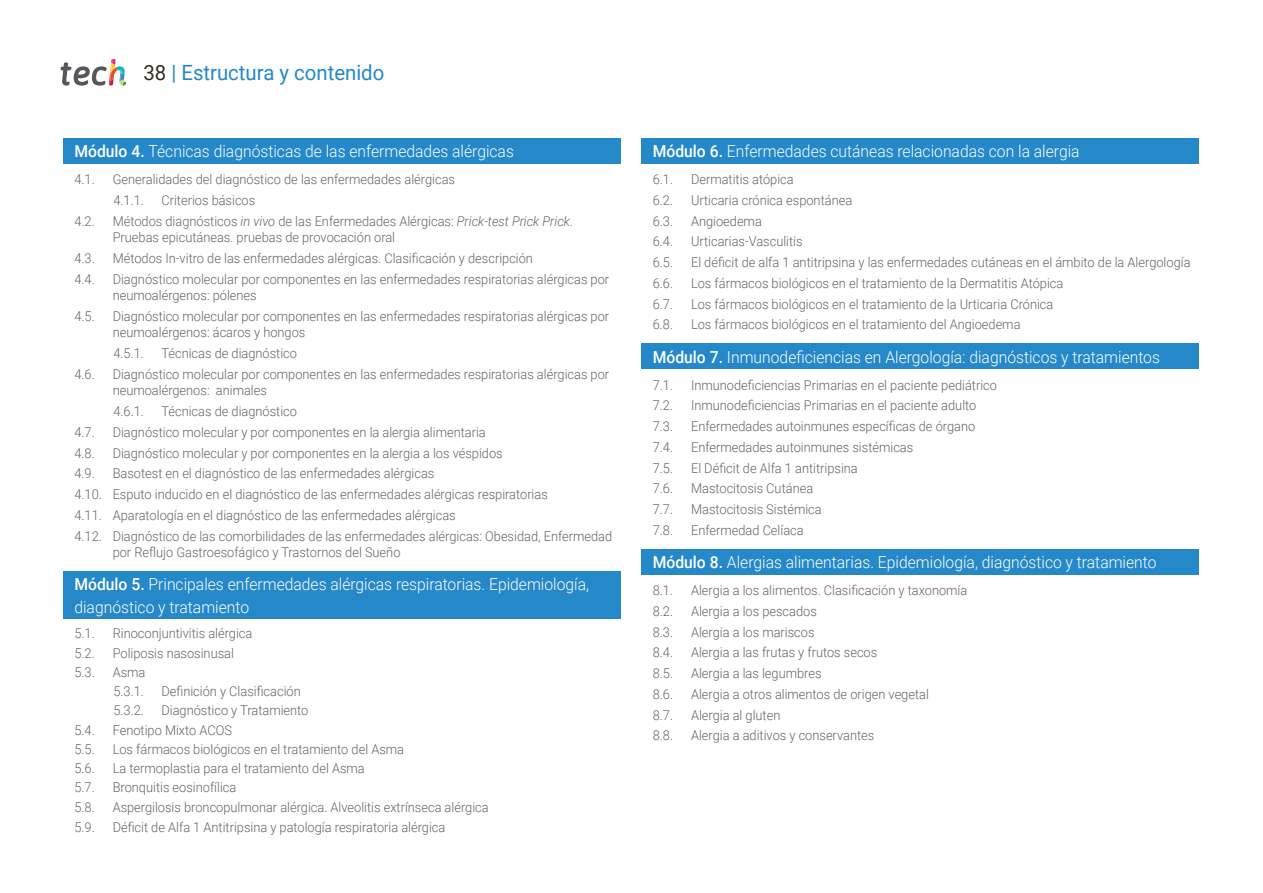
<style>
.page{position:relative;width:1263px;height:893px;background:#fff}
.page>*{position:absolute;margin:0;border:0;box-sizing:border-box;transform-origin:0 0}
.t1{font:21px "Roboto";color:#2488c9}
.t2{font:300 16.5px/22.5px "Roboto";color:#fff;scale:.95 1}
.t3{font:300 13.5px/20.7px "Roboto";color:#61646a;scale:.95 1}
.s1{color:#312e20}
.s2{font-weight:500}
.s3{font-style:italic}
</style>
<div class="page">
<svg style="left:61px;top:59px;width:65px;height:27px"></svg>
<div style="left:63px;top:138px;width:558px;height:25px;background:#2488c9"></div>
<div style="left:63px;top:571px;width:558px;height:48px;background:#2488c9"></div>
<div style="left:642px;top:138px;width:557px;height:25px;background:#2488c9"></div>
<div style="left:642px;top:344px;width:557px;height:25px;background:#2488c9"></div>
<div style="left:642px;top:549px;width:557px;height:25px;background:#2488c9"></div>
<h1 class="t1" style="left:144px;top:57px;width:242px"><span class="s1">38</span> | Estructura y contenido</h1>
<p class="t2" style="left:74px;top:139px;width:464px"><span class="s2">Módulo 4.</span> Técnicas diagnósticas de las enfermedades alérgicas</p>
<p class="t3" style="left:74px;top:168px;width:23px">4.1.</p>
<p class="t3" style="left:113px;top:168px;width:362px">Generalidades del diagnóstico de las enfermedades alérgicas<br>4.1.1.</p>
<p class="t3" style="left:161px;top:189px;width:100px">Criterios básicos</p>
<p class="t3" style="left:74px;top:210px;width:23px">4.2.</p>
<p class="t3" style="left:113px;top:212px;width:486px;line-height:16.5px">Métodos diagnósticos <span class="s3">in vivo</span> de las Enfermedades Alérgicas: <span class="s3">Prick-test Prick Prick</span>.<br>Pruebas epicutáneas. pruebas de provocación oral</p>
<p class="t3" style="left:74px;top:247px;width:23px">4.3.</p>
<p class="t3" style="left:113px;top:247px;width:444px">Métodos In-vitro de las enfermedades alérgicas. Clasificación y descripción</p>
<p class="t3" style="left:74px;top:268px;width:23px">4.4.</p>
<p class="t3" style="left:113px;top:270px;width:524px;line-height:16.5px">Diagnóstico molecular por componentes en las enfermedades respiratorias alérgicas por neumoalérgenos: pólenes</p>
<p class="t3" style="left:74px;top:305px;width:23px">4.5.</p>
<p class="t3" style="left:113px;top:307px;width:524px;line-height:16.5px">Diagnóstico molecular por componentes en las enfermedades respiratorias alérgicas por neumoalérgenos: ácaros y hongos</p>
<p class="t3" style="left:113px;top:342px;width:34px">4.5.1.</p>
<p class="t3" style="left:161px;top:342px;width:144px">Técnicas de diagnóstico</p>
<p class="t3" style="left:74px;top:363px;width:23px">4.6.</p>
<p class="t3" style="left:113px;top:365px;width:524px;line-height:16.5px">Diagnóstico molecular por componentes en las enfermedades respiratorias alérgicas por neumoalérgenos: animales</p>
<p class="t3" style="left:113px;top:400px;width:34px">4.6.1.</p>
<p class="t3" style="left:161px;top:400px;width:144px">Técnicas de diagnóstico</p>
<p class="t3" style="left:74px;top:421px;width:23px">4.7.</p>
<p class="t3" style="left:113px;top:421px;width:394px">Diagnóstico molecular y por componentes en la alergia alimentaria</p>
<p class="t3" style="left:74px;top:442px;width:23px">4.8.</p>
<p class="t3" style="left:113px;top:442px;width:412px">Diagnóstico molecular y por componentes en la alergia a los véspidos</p>
<p class="t3" style="left:74px;top:463px;width:23px">4.9.</p>
<p class="t3" style="left:74px;top:463px;width:568px;text-indent:38px">Basotest en el diagnóstico de las enfermedades alérgicas<br>4.10. Esputo inducido en el diagnóstico de las enfermedades alérgicas respiratorias<br>4.11. Aparatología en el diagnóstico de las enfermedades alérgicas<br>4.12. Diagnóstico de las comorbilidades de las enfermedades alérgicas: Obesidad, Enfermedad</p>
<p class="t3" style="left:113px;top:541px;width:304px">por Reflujo Gastroesofágico y Trastornos del Sueño</p>
<p class="t2" style="left:74px;top:573px;width:543px"><span class="s2">Módulo 5.</span> Principales enfermedades alérgicas respiratorias. Epidemiología, diagnóstico y tratamiento</p>
<p class="t3" style="left:74px;top:623px;width:23px">5.1.</p>
<p class="t3" style="left:113px;top:623px;width:149px">Rinoconjuntivitis alérgica</p>
<p class="t3" style="left:74px;top:642px;width:23px">5.2.</p>
<p class="t3" style="left:113px;top:642px;width:129px">Poliposis nasosinusal</p>
<p class="t3" style="left:74px;top:661px;width:23px">5.3.</p>
<p class="t3" style="left:113px;top:662px;width:36px;line-height:19.2px">Asma<br>5.3.1.</p>
<p class="t3" style="left:161px;top:680px;width:148px">Definición y Clasificación</p>
<p class="t3" style="left:113px;top:700px;width:34px">5.3.2.</p>
<p class="t3" style="left:161px;top:700px;width:156px">Diagnóstico y Tratamiento</p>
<p class="t3" style="left:74px;top:719px;width:23px">5.4.</p>
<p class="t3" style="left:113px;top:719px;width:127px">Fenotipo Mixto ACOS</p>
<p class="t3" style="left:74px;top:738px;width:23px">5.5.</p>
<p class="t3" style="left:113px;top:738px;width:308px">Los fármacos biológicos en el tratamiento del Asma</p>
<p class="t3" style="left:74px;top:757px;width:23px">5.6.</p>
<p class="t3" style="left:113px;top:757px;width:267px">La termoplastia para el tratamiento del Asma</p>
<p class="t3" style="left:74px;top:777px;width:23px">5.7.</p>
<p class="t3" style="left:113px;top:777px;width:132px">Bronquitis eosinofílica</p>
<p class="t3" style="left:74px;top:796px;width:23px">5.8.</p>
<p class="t3" style="left:113px;top:796px;width:397px">Aspergilosis broncopulmonar alérgica. Alveolitis extrínseca alérgica</p>
<p class="t3" style="left:74px;top:817px;width:23px">5.9.</p>
<p class="t3" style="left:113px;top:817px;width:352px">Déficit de Alfa 1 Antitripsina y patología respiratoria alérgica</p>
<p class="t2" style="left:653px;top:139px;width:451px"><span class="s2">Módulo 6.</span> Enfermedades cutáneas relacionadas con la alergia</p>
<p class="t3" style="left:653px;top:168px;width:23px">6.1.</p>
<p class="t3" style="left:691px;top:168px;width:110px">Dermatitis atópica</p>
<p class="t3" style="left:653px;top:189px;width:23px">6.2.</p>
<p class="t3" style="left:691px;top:189px;width:171px">Urticaria crónica espontánea</p>
<p class="t3" style="left:653px;top:210px;width:23px">6.3.</p>
<p class="t3" style="left:691px;top:210px;width:76px">Angioedema</p>
<p class="t3" style="left:653px;top:231px;width:23px">6.4.</p>
<p class="t3" style="left:691px;top:231px;width:119px">Urticarias-Vasculitis</p>
<p class="t3" style="left:653px;top:251px;width:23px">6.5.</p>
<p class="t3" style="left:691px;top:251px;width:527px">El déficit de alfa 1 antitripsina y las enfermedades cutáneas en el ámbito de la Alergología</p>
<p class="t3" style="left:653px;top:272px;width:23px">6.6.</p>
<p class="t3" style="left:691px;top:272px;width:393px">Los fármacos biológicos en el tratamiento de la Dermatitis Atópica</p>
<p class="t3" style="left:653px;top:293px;width:23px">6.7.</p>
<p class="t3" style="left:691px;top:293px;width:383px">Los fármacos biológicos en el tratamiento de la Urticaria Crónica</p>
<p class="t3" style="left:653px;top:314px;width:23px">6.8.</p>
<p class="t3" style="left:691px;top:314px;width:348px">Los fármacos biológicos en el tratamiento del Angioedema</p>
<p class="t2" style="left:653px;top:345px;width:535px"><span class="s2">Módulo 7.</span> Inmunodeficiencias en Alergología: diagnósticos y tratamientos</p>
<p class="t3" style="left:653px;top:374px;width:23px">7.1.</p>
<p class="t3" style="left:691px;top:374px;width:324px">Inmunodeficiencias Primarias en el paciente pediátrico</p>
<p class="t3" style="left:653px;top:395px;width:23px">7.2.</p>
<p class="t3" style="left:691px;top:395px;width:302px">Inmunodeficiencias Primarias en el paciente adulto</p>
<p class="t3" style="left:653px;top:415px;width:23px">7.3.</p>
<p class="t3" style="left:691px;top:415px;width:301px">Enfermedades autoinmunes específicas de órgano</p>
<p class="t3" style="left:653px;top:436px;width:23px">7.4.</p>
<p class="t3" style="left:691px;top:436px;width:235px">Enfermedades autoinmunes sistémicas</p>
<p class="t3" style="left:653px;top:457px;width:23px">7.5.</p>
<p class="t3" style="left:691px;top:457px;width:177px">El Déficit de Alfa 1 antitripsina</p>
<p class="t3" style="left:653px;top:478px;width:23px">7.6.</p>
<p class="t3" style="left:691px;top:478px;width:130px">Mastocitosis Cutánea</p>
<p class="t3" style="left:653px;top:498px;width:23px">7.7.</p>
<p class="t3" style="left:691px;top:498px;width:139px">Mastocitosis Sistémica</p>
<p class="t3" style="left:653px;top:519px;width:23px">7.8.</p>
<p class="t3" style="left:691px;top:519px;width:120px">Enfermedad Celíaca</p>
<p class="t2" style="left:653px;top:550px;width:532px"><span class="s2">Módulo 8.</span> Alergias alimentarias. Epidemiología, diagnóstico y tratamiento</p>
<p class="t3" style="left:653px;top:579px;width:23px">8.1.</p>
<p class="t3" style="left:691px;top:579px;width:292px">Alergia a los alimentos. Clasificación y taxonomía</p>
<p class="t3" style="left:653px;top:600px;width:23px">8.2.</p>
<p class="t3" style="left:691px;top:600px;width:134px">Alergia a los pescados</p>
<p class="t3" style="left:653px;top:621px;width:23px">8.3.</p>
<p class="t3" style="left:691px;top:621px;width:132px">Alergia a los mariscos</p>
<p class="t3" style="left:653px;top:642px;width:23px">8.4.</p>
<p class="t3" style="left:691px;top:642px;width:198px">Alergia a las frutas y frutos secos</p>
<p class="t3" style="left:653px;top:662px;width:23px">8.5.</p>
<p class="t3" style="left:691px;top:662px;width:139px">Alergia a las legumbres</p>
<p class="t3" style="left:653px;top:683px;width:23px">8.6.</p>
<p class="t3" style="left:691px;top:683px;width:252px">Alergia a otros alimentos de origen vegetal</p>
<p class="t3" style="left:653px;top:704px;width:23px">8.7.</p>
<p class="t3" style="left:691px;top:704px;width:96px">Alergia al gluten</p>
<p class="t3" style="left:653px;top:725px;width:23px">8.8.</p>
<p class="t3" style="left:691px;top:725px;width:194px">Alergia a aditivos y conservantes</p>
</div>
